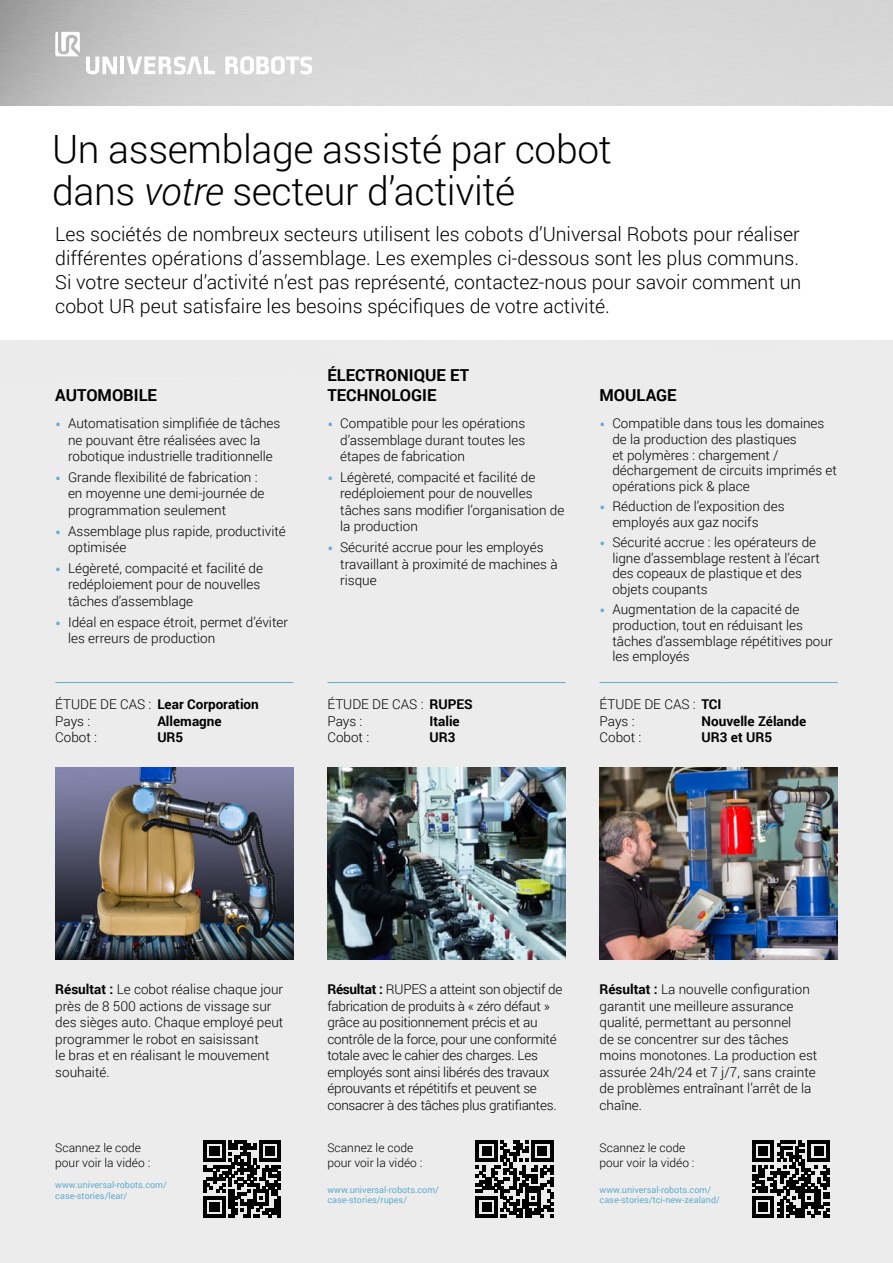
<style>
.page{position:relative;width:893px;height:1263px;background:#fff}
.page>*{position:absolute;margin:0;border:0;box-sizing:border-box;transform-origin:0 0}
.t1{font:300 39px/42px "Roboto";letter-spacing:-.01em;color:#000}
.t2{font:300 19.5px/24px "Roboto";color:#000;text-align:justify}
.t3{font:700 16.5px/19.8px "Roboto";color:#000}
.t4{font:300 13.5px/16.5px "Roboto";color:#000}
.t5{font:300 13.5px/16.5px "Roboto";letter-spacing:-.02em;color:#000}
.t6{font:700 13.5px "Roboto";color:#000}
.t7{font:300 12px/15px "Roboto";color:#000}
.t8{font:9px/10.5px "Roboto";color:#62adcf}
.s1{font-style:italic}
.s2{font-size:18px;color:#62adcf}
.s3{font-weight:700}
</style>
<div class="page">
<img style="left:0;top:0;width:893px;height:1263px">
<svg style="left:86px;top:57px;width:31px;height:17px"></svg>
<hr style="left:120px;top:57px;width:4px;height:17px;background:#fff">
<svg style="left:127px;top:57px;width:88px;height:17px"></svg>
<svg style="left:225px;top:56px;width:87px;height:18px"></svg>
<svg style="left:55px;top:32px;width:25px;height:24px"></svg>
<div style="left:0;top:106px;width:893px;height:234px;background:#fff"></div>
<hr style="left:55px;top:682px;width:112px;height:1px;background:#62adcf">
<hr style="left:167px;top:682px;width:126px;height:1px;background:#62adcf">
<hr style="left:327px;top:682px;width:112px;height:1px;background:#62adcf">
<hr style="left:439px;top:682px;width:127px;height:1px;background:#62adcf">
<hr style="left:600px;top:682px;width:123px;height:1px;background:#62adcf">
<hr style="left:723px;top:682px;width:115px;height:1px;background:#62adcf">
<img style="left:55px;top:768px;width:238px;height:191px">
<img style="left:327px;top:768px;width:239px;height:191px">
<img style="left:600px;top:768px;width:238px;height:191px">
<svg style="left:204px;top:1140px;width:77px;height:77px;background:#525252"></svg>
<svg style="left:476px;top:1140px;width:77px;height:77px;background:#5d5d5d"></svg>
<svg style="left:752px;top:1140px;width:78px;height:77px;background:#545454"></svg>
<h1 class="t1" style="left:52px;top:126px;width:561px">Un assemblage assisté par cobot dans <span class="s1">votre</span> secteur d’activité</h1>
<p class="t2" style="left:55px;top:221px;width:748px">Les sociétés de nombreux secteurs utilisent les cobots d’Universal Robots pour réaliser différentes opérations d’assemblage. Les exemples ci-dessous sont les plus communs.<br>Si votre secteur d’activité n’est pas représenté, contactez-nous pour savoir comment un cobot UR peut satisfaire les besoins spécifiques de votre activité.</p>
<p class="t3" style="left:55px;top:385px;width:103px">AUTOMOBILE</p>
<p class="t3" style="left:327px;top:365px;width:143px">ÉLECTRONIQUE ET<br>TECHNOLOGIE</p>
<p class="t3" style="left:600px;top:385px;width:79px">MOULAGE</p>
<p class="t4" style="left:55px;top:414px;width:227px;text-align:center"><span class="s2">•</span> Automatisation simplifiée de tâches ne pouvant être réalisées avec la robotique industrielle traditionnelle</p>
<p class="t4" style="left:68px;top:468px;width:198px;text-indent:-13px"><span class="s2">•</span> Grande flexibilité de fabrication : en moyenne une demi-journée de programmation seulement</p>
<p class="t4" style="left:68px;top:522px;width:219px;text-indent:-13px"><span class="s2">•</span> Assemblage plus rapide, productivité optimisée</p>
<p class="t4" style="left:68px;top:559px;width:197px;text-indent:-13px"><span class="s2">•</span> Légèreté, compacité et facilité de redéploiement pour de nouvelles tâches d’assemblage</p>
<p class="t4" style="left:68px;top:613px;width:221px;text-indent:-13px"><span class="s2">•</span> Idéal en espace étroit, permet d’éviter les erreurs de production</p>
<p class="t4" style="left:340px;top:414px;width:187px;text-align:justify;text-indent:-13px"><span class="s2">•</span> Compatible pour les opérations d’assemblage durant toutes les étapes de fabrication</p>
<p class="t4" style="left:340px;top:468px;width:226px;text-indent:-13px"><span class="s2">•</span> Légèreté, compacité et facilité de redéploiement pour de nouvelles tâches sans modifier l’organisation de la production</p>
<p class="t4" style="left:340px;top:538px;width:219px;text-indent:-13px"><span class="s2">•</span> Sécurité accrue pour les employés travaillant à proximité de machines à risque</p>
<p class="t4" style="left:612px;top:415px;width:226px;line-height:15.8px;text-indent:-13px"><span class="s2">•</span> Compatible dans tous les domaines de la production des plastiques<br>et polymères : chargement / déchargement de circuits imprimés et opérations pick &amp; place</p>
<p class="t4" style="left:612px;top:498px;width:174px;line-height:15.8px;text-indent:-13px"><span class="s2">•</span> Réduction de l’exposition des employés aux gaz nocifs</p>
<p class="t4" style="left:612px;top:534px;width:209px;line-height:15.8px;text-indent:-13px"><span class="s2">•</span> Sécurité accrue : les opérateurs de ligne d’assemblage restent à l’écart des copeaux de plastique et des objets coupants</p>
<p class="t4" style="left:612px;top:601px;width:222px;line-height:15.8px;text-indent:-13px"><span class="s2">•</span> Augmentation de la capacité de production, tout en réduisant les tâches d’assemblage répétitives pour les employés</p>
<p class="t4" style="left:55px;top:696px;width:205px">ÉTUDE DE CAS : <span class="s3">Lear Corporation<br></span>Pays :</p>
<p class="t6" style="left:157px;top:712px;width:66px">Allemagne</p>
<p class="t4" style="left:327px;top:696px;width:147px">ÉTUDE DE CAS : <span class="s3">RUPES<br></span>Pays :</p>
<p class="t6" style="left:429px;top:712px;width:32px">Italie</p>
<p class="t4" style="left:600px;top:696px;width:123px">ÉTUDE DE CAS : <span class="s3">TCI<br></span>Pays :</p>
<p class="t6" style="left:702px;top:712px;width:106px">Nouvelle Zélande</p>
<p class="t4" style="left:55px;top:729px;width:43px">Cobot :</p>
<p class="t6" style="left:157px;top:728px;width:27px">UR5</p>
<p class="t4" style="left:327px;top:729px;width:43px">Cobot :</p>
<p class="t6" style="left:429px;top:728px;width:27px">UR3</p>
<p class="t4" style="left:600px;top:729px;width:43px">Cobot :</p>
<p class="t6" style="left:702px;top:728px;width:72px">UR3 et UR5</p>
<p class="t4" style="left:55px;top:981px;width:230px"><span class="s3">Résultat :</span> Le cobot réalise chaque jour près de 8 500 actions de vissage sur des sièges auto. Chaque employé peut programmer le robot en saisissant<br>le bras et en réalisant le mouvement souhaité.</p>
<p class="t5" style="left:327px;top:981px;width:237px"><span class="s3">Résultat :</span> RUPES a atteint son objectif de fabrication de produits à « zéro défaut » grâce au positionnement précis et au contrôle de la force, pour une conformité totale avec le cahier des charges. Les employés sont ainsi libérés des travaux éprouvants et répétitifs et peuvent se consacrer à des tâches plus gratifiantes.</p>
<p class="t4" style="left:600px;top:981px;width:219px"><span class="s3">Résultat :</span> La nouvelle configuration garantit une meilleure assurance qualité, permettant au personnel<br>de se concentrer sur des tâches moins monotones. La production est assurée 24h/24 et 7 j/7, sans crainte de problèmes entraînant l’arrêt de la chaîne.</p>
<p class="t7" style="left:55px;top:1140px;width:96px">Scannez le code pour voir la vidéo :</p>
<p class="t8" style="left:55px;top:1179px;width:113px">www.universal-robots.com/ case-stories/lear/</p>
<p class="t7" style="left:327px;top:1140px;width:96px">Scannez le code pour voir la vidéo :</p>
<p class="t8" style="left:327px;top:1184px;width:113px">www.universal-robots.com/ case-stories/rupes/</p>
<p class="t7" style="left:600px;top:1140px;width:96px">Scannez le code pour voir la vidéo :</p>
<p class="t8" style="left:600px;top:1184px;width:122px">www.universal-robots.com/ case-stories/tci-new-zealand/</p>
</div>
